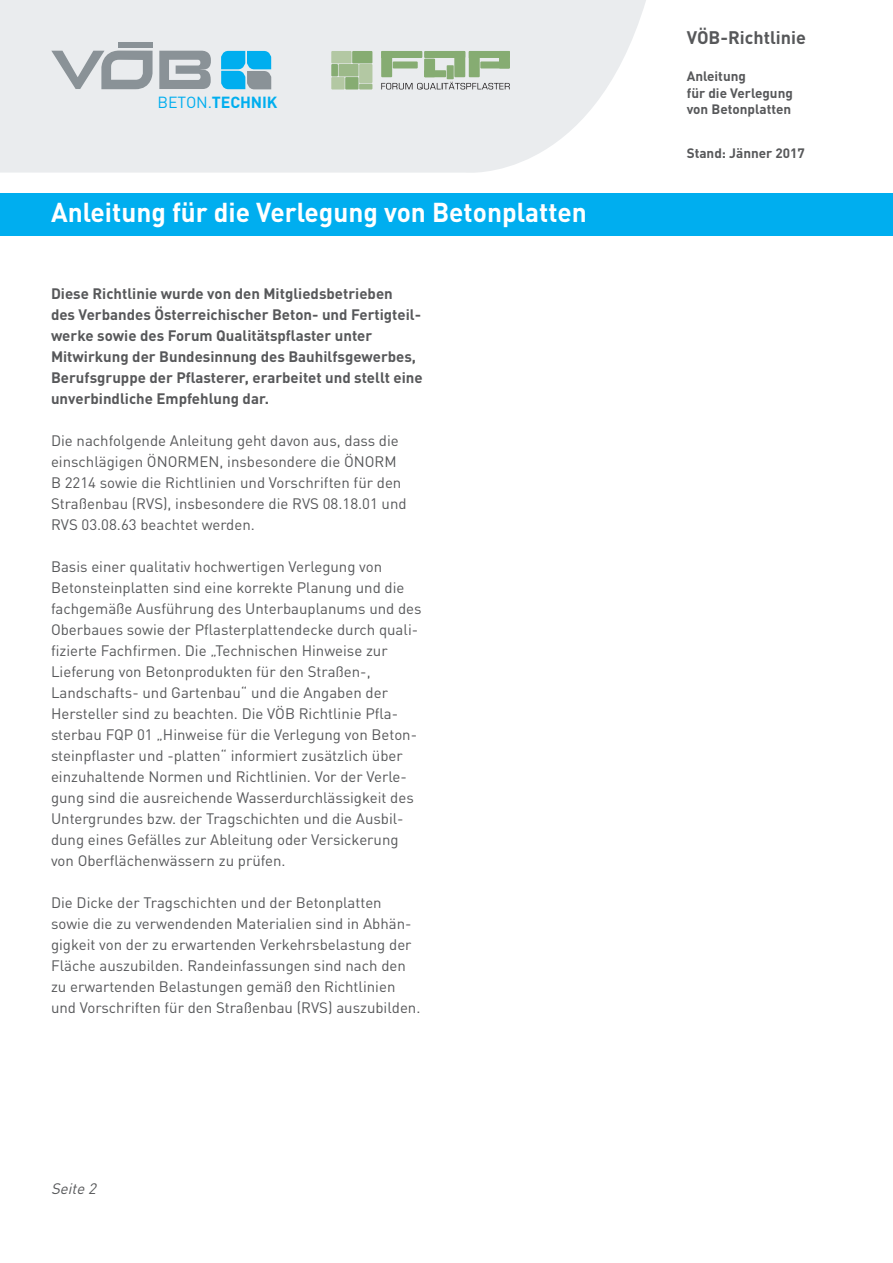
<style>
.page{position:relative;width:893px;height:1263px;background:#fff}
.page>*{position:absolute;margin:0;border:0;box-sizing:border-box;transform-origin:0 0}
.t1{font:700 27px "DINOT";color:#fff}
.t2{font:700 18px "DINOT";color:#57585a}
.t3{font:700 15.9px "DINOT";letter-spacing:-.01em;color:#00aeef}
.t4{font:15px/21px "DINOT";color:#57585a}
.t5{font:700 15px/21px "DINOT";color:#57585a}
.t6{font:italic 15px "DINOT";color:#57585a}
.t7{font:700 13.5px/16.5px "DINOT";color:#57585a}
.s1{font-weight:400}
</style>
<div class="page">
<svg style="left:0;top:0;width:646px;height:173px;background:#ebedef"></svg>
<div style="left:118px;top:42px;width:34px;height:6px;background:#8a9297"></div>
<svg style="left:159px;top:50px;width:53px;height:39px;background:#a4aaaf"></svg>
<svg style="left:51px;top:51px;width:102px;height:38px;background:#babfc3"></svg>
<svg style="left:221px;top:51px;width:50px;height:38px;background:#3aafdb"></svg>
<div style="left:359px;top:64px;width:13px;height:19px;background:#b3c8a3"></div>
<div style="left:331px;top:51px;width:21px;height:12px;background:#b3c8a3"></div>
<div style="left:331px;top:77px;width:14px;height:12px;background:#b3c8a3"></div>
<div style="left:345px;top:77px;width:13px;height:12px;background:#86ac72"></div>
<div style="left:359px;top:84px;width:13px;height:5px;background:#9cb989"></div>
<div style="left:352px;top:51px;width:20px;height:12px;background:#86ac72"></div>
<div style="left:331px;top:64px;width:7px;height:12px;background:#86ac72"></div>
<div style="left:339px;top:64px;width:19px;height:12px;background:#9cb989"></div>
<svg style="left:381px;top:51px;width:129px;height:38px;background:#b2c4aa"></svg>
<div style="left:0;top:193px;width:893px;height:43px;background:#00aeef"></div>
<p class="t3" style="left:158px;top:97px;width:121px"><span class="s1">BETON.</span>TECHNIK</p>
<h1 class="t1" style="left:51px;top:203px;width:537px">Anleitung für die Verlegung von Betonplatten</h1>
<p class="t5" style="left:51px;top:284px;width:373px">Diese Richtlinie wurde von den Mitgliedsbetrieben<br>des Verbandes Österreichischer Beton- und Fertigteil&shy;werke sowie des Forum Qualitätspflaster unter Mitwirkung der Bundesinnung des Bauhilfsgewerbes, Berufsgruppe der Pflasterer, erarbeitet und stellt eine unverbindliche Empfehlung dar.</p>
<p class="t4" style="left:51px;top:431px;width:357px">Die nachfolgende Anleitung geht davon aus, dass die einschlägigen ÖNORMEN, insbesondere die ÖNORM B 2214 sowie die Richtlinien und Vorschriften für den Straßenbau (RVS), insbesondere die RVS 08.18.01 und RVS 03.08.63 beachtet werden.</p>
<p class="t4" style="left:51px;top:557px;width:372px">Basis einer qualitativ hochwertigen Verlegung von Betonsteinplatten sind eine korrekte Planung und die fachgemäße Ausführung des Unterbauplanums und des Oberbaues sowie der Pflasterplattendecke durch quali&shy;fizierte Fachfirmen. Die „Technischen Hinweise zur Lieferung von Betonprodukten für den Straßen-, Landschafts- und Gartenbau“ und die Angaben der Hersteller sind zu beachten. Die VÖB Richtlinie Pfla&shy;sterbau FQP 01 „Hinweise für die Verlegung von Beton&shy;steinpflaster und -platten“ informiert zusätzlich über einzuhaltende Normen und Richtlinien. Vor der Verle&shy;gung sind die ausreichende Wasserdurchlässigkeit des Untergrundes bzw. der Tragschichten und die Ausbil&shy;dung eines Gefälles zur Ableitung oder Versickerung von Oberflächenwässern zu prüfen.</p>
<p class="t4" style="left:51px;top:893px;width:371px">Die Dicke der Tragschichten und der Betonplatten sowie die zu verwendenden Materialien sind in Abhän&shy;gigkeit von der zu erwartenden Verkehrsbelastung der Fläche auszubilden. Randeinfassungen sind nach den zu erwartenden Belastungen gemäß den Richtlinien und Vorschriften für den Straßenbau (RVS) auszubilden.</p>
<p class="t6" style="left:51px;top:1183px;width:49px">Seite 2</p>
<p class="t2" style="left:687px;top:31px;width:121px">VÖB-Richtlinie</p>
<p class="t7" style="left:687px;top:70px;width:108px">Anleitung<br>für die Verlegung von Betonplatten</p>
<p class="t7" style="left:687px;top:146px;width:120px">Stand: Jänner 2017</p>
</div>
